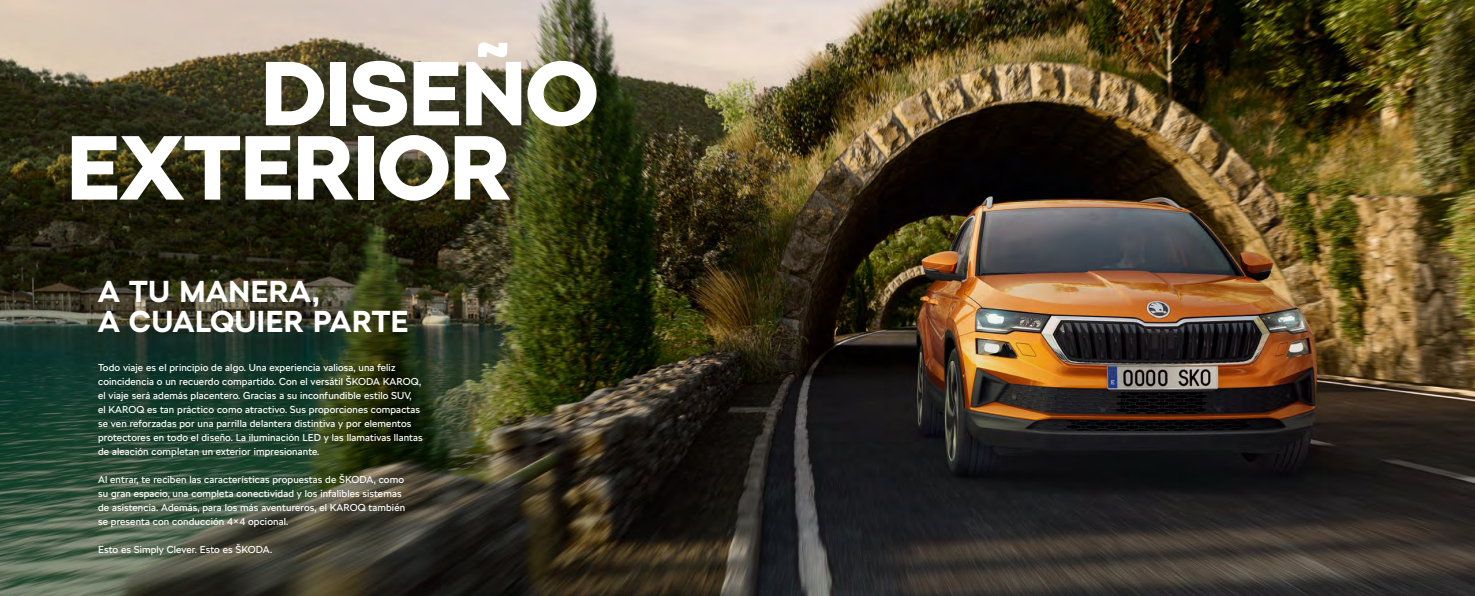
<style>
.page{position:relative;width:1475px;height:596px;background:#fff}
.page>*{position:absolute;margin:0;border:0;box-sizing:border-box;transform-origin:0 0}
.t1{font:900 90px/74.2px "SKODA Next";color:#fff}
.t2{font:700 30px/30px "SKODA Next";letter-spacing:.02em;color:#fff}
.t3{font:10px/14px "SKODA Next";letter-spacing:.01em;color:#fff}
</style>
<div class="page">
<img style="left:0;top:0;width:1474px;height:595px">
<h1 class="t1" style="left:67px;top:56px;width:532px;text-indent:194px">DISEÑO<br>EXTERIOR</h1>
<h2 class="t2" style="left:98px;top:276px;width:312px">A TU MANERA,<br>A CUALQUIER PARTE</h2>
<p class="t3" style="left:98px;top:360px;width:326px">Todo viaje es el principio de algo. Una experiencia valiosa, una feliz coincidencia o un recuerdo compartido. Con el versátil ŠKODA KAROQ, el viaje será además placentero. Gracias a su inconfundible estilo SUV,<br>el KAROQ es tan práctico como atractivo. Sus proporciones compactas se ven reforzadas por una parrilla delantera distintiva y por elementos protectores en todo el diseño. La iluminación LED y las llamativas llantas de aleación completan un exterior impresionante.</p>
<p class="t3" style="left:98px;top:472px;width:308px">Al entrar, te reciben las características propuestas de ŠKODA, como su gran espacio, una completa conectividad y los infalibles sistemas de asistencia. Además, para los más aventureros, el KAROQ también se presenta con conducción 4×4 opcional.</p>
<p class="t3" style="left:98px;top:542px;width:176px">Esto es Simply Clever. Esto es ŠKODA.</p>
</div>
